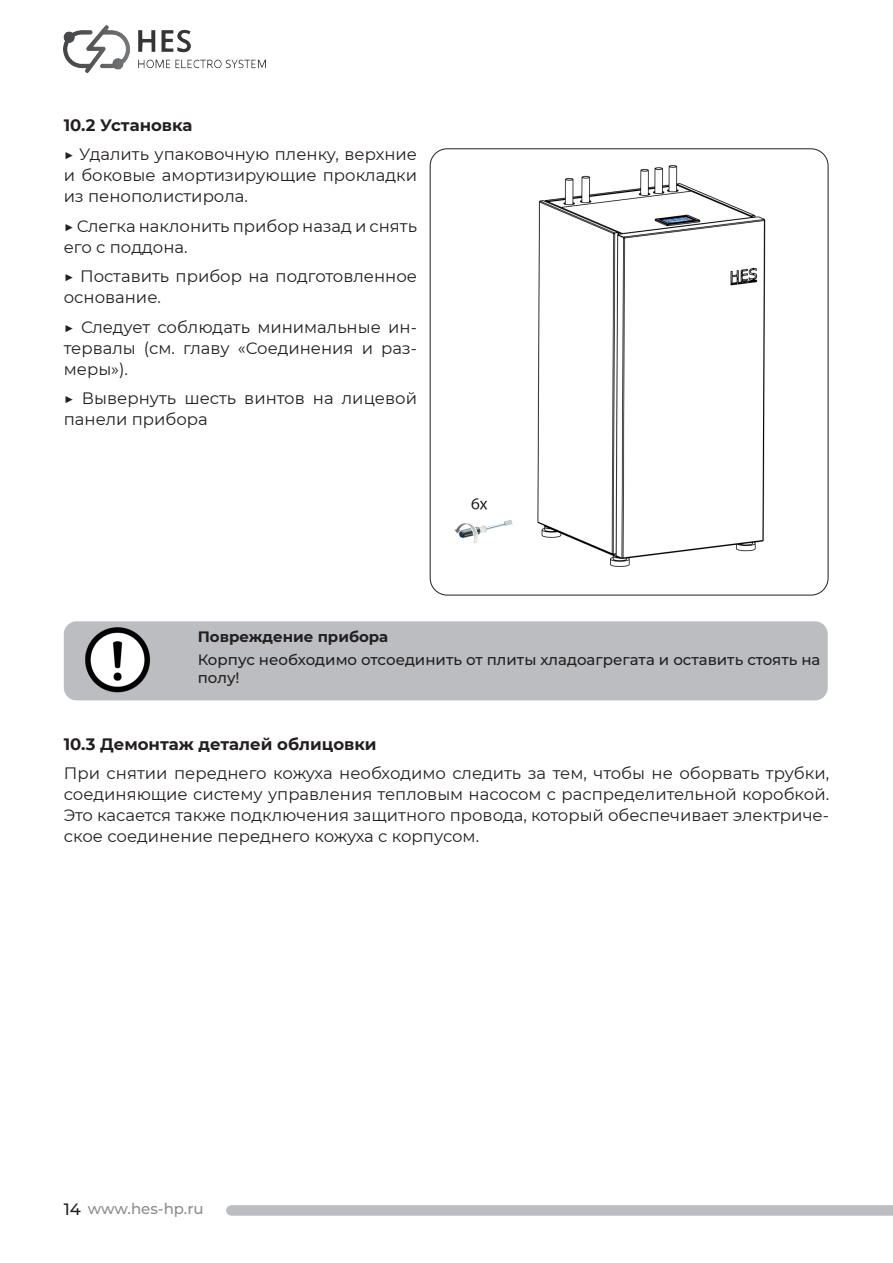
<style>
.page{position:relative;width:893px;height:1263px;background:#fff}
.page>*{position:absolute;margin:0;border:0;box-sizing:border-box;transform-origin:0 0}
.t1{font:16.5px/21px "Montserrat";color:#231f20;text-align:justify}
.t2{font:700 16.5px "Montserrat";color:#231f20}
.t3{font:500 15px/18px "Montserrat";color:#231f20}
.t4{font:700 15px "Montserrat";color:#231f20}
.t5{font:500 15px "Montserrat";color:#8a8c8f}
.s1{font-size:16.5px;color:#231f20}
</style>
<div class="page">
<div style="left:231px;top:1205px;width:662px;height:11px;background:#bcbdc0"></div>
<div style="left:226px;top:1205px;width:10px;height:10px;background:#bcbdc0;border-radius:50%"></div>
<img style="left:64px;top:26px;width:202px;height:46px">
<div style="left:64px;top:621px;width:764px;height:79px;background:#bcbdc0;border-radius:13px"></div>
<img style="left:85px;top:627px;width:66px;height:66px">
<img style="left:454px;top:165px;width:312px;height:402px">
<p class="t2" style="left:64px;top:113px;width:130px">10.2 Установка</p>
<p class="t1" style="left:64px;top:143px;width:355px">▶ Удалить упаковочную пленку, верхние и боковые амортизирующие прокладки из пенополистирола.</p>
<p class="t1" style="left:64px;top:215px;width:355px">▶ Слегка наклонить прибор назад и снять его с поддона.</p>
<p class="t1" style="left:64px;top:265px;width:355px">▶ Поставить прибор на подготовленное основание.</p>
<p class="t1" style="left:64px;top:316px;width:355px">▶ Следует соблюдать минимальные ин&shy;тервалы (см. главу «Соединения и раз&shy;меры»).</p>
<p class="t1" style="left:64px;top:387px;width:355px">▶ Вывернуть шесть винтов на лицевой панели прибора</p>
<p class="t4" style="left:198px;top:626px;width:192px">Повреждение прибора</p>
<p class="t3" style="left:198px;top:650px;width:624px">Корпус необходимо отсоединить от плиты хладоагрегата и оставить стоять на полу!</p>
<p class="t2" style="left:64px;top:732px;width:314px">10.3 Демонтаж деталей облицовки</p>
<p class="t1" style="left:64px;top:762px;width:767px">При снятии переднего кожуха необходимо следить за тем, чтобы не оборвать трубки, соединяющие систему управления тепловым насосом с распределительной коробкой.<br>Это касается также подключения защитного провода, который обеспечивает электриче&shy;ское соединение переднего кожуха с корпусом.</p>
<p class="t5" style="left:64px;top:1198px;width:141px"><span class="s1">14</span> www.hes-hp.ru</p>
</div>
